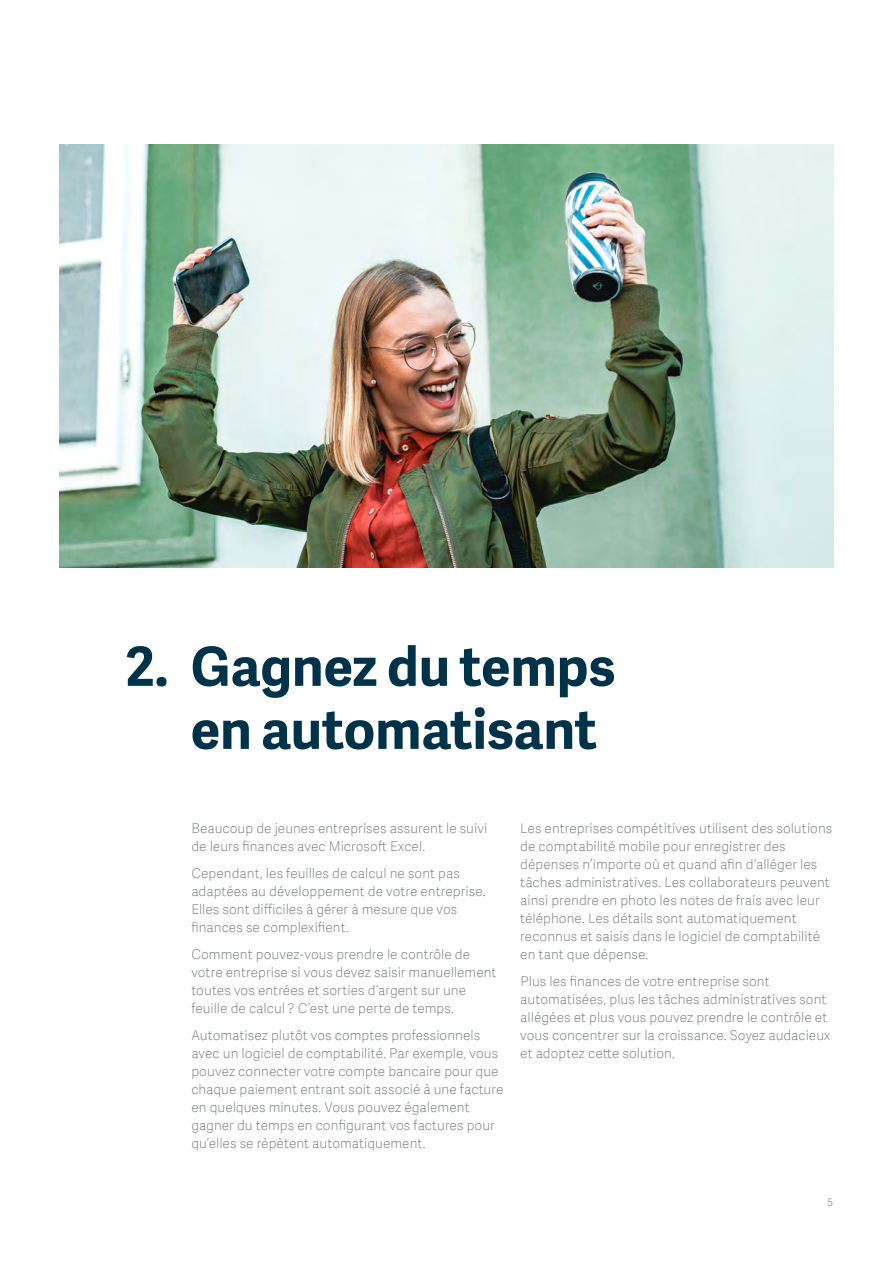
<style>
.page{position:relative;width:893px;height:1263px;background:#fff}
.page>*{position:absolute;margin:0;border:0;box-sizing:border-box;transform-origin:0 0}
.t1{font:700 54px/63px "Adelle Sans SAGE";color:#003349}
.t2{font:13.5px/18px "Adelle Sans SAGE Th";letter-spacing:.005em;color:#75787b}
.t3{font:10.5px "Adelle Sans SAGE Lt";color:#888b8d}
</style>
<div class="page">
<img style="left:60px;top:144px;width:773px;height:423px">
<h1 class="t1" style="left:191px;top:633px;width:426px;text-indent:-65px">2. Gagnez du temps en automatisant</h1>
<p class="t2" style="left:191px;top:818px;width:298px">Beaucoup de jeunes entreprises assurent le suivi de leurs finances avec Microsoft Excel.</p>
<p class="t2" style="left:191px;top:863px;width:296px">Cependant, les feuilles de calcul ne sont pas adaptées au développement de votre entreprise.<br>Elles sont difficiles à gérer à mesure que vos finances se complexifient.</p>
<p class="t2" style="left:191px;top:944px;width:307px">Comment pouvez-vous prendre le contrôle de votre entreprise si vous devez saisir manuellement toutes vos entrées et sorties d’argent sur une feuille de calcul ? C’est une perte de temps.</p>
<p class="t2" style="left:191px;top:1025px;width:314px">Automatisez plutôt vos comptes professionnels avec un logiciel de comptabilité. Par exemple, vous pouvez connecter votre compte bancaire pour que chaque paiement entrant soit associé à une facture en quelques minutes. Vous pouvez également gagner du temps en configurant vos factures pour qu’elles se répètent automatiquement.</p>
<p class="t2" style="left:520px;top:818px;width:313px">Les entreprises compétitives utilisent des solutions de comptabilité mobile pour enregistrer des dépenses n’importe où et quand afin d’alléger les tâches administratives. Les collaborateurs peuvent ainsi prendre en photo les notes de frais avec leur téléphone. Les détails sont automatiquement reconnus et saisis dans le logiciel de comptabilité en tant que dépense.</p>
<p class="t2" style="left:520px;top:971px;width:312px">Plus les finances de votre entreprise sont automatisées, plus les tâches administratives sont allégées et plus vous pouvez prendre le contrôle et vous concentrer sur la croissance. Soyez audacieux et adoptez cette solution.</p>
<p class="t3" style="left:828px;top:1195px;width:7px">5</p>
</div>
